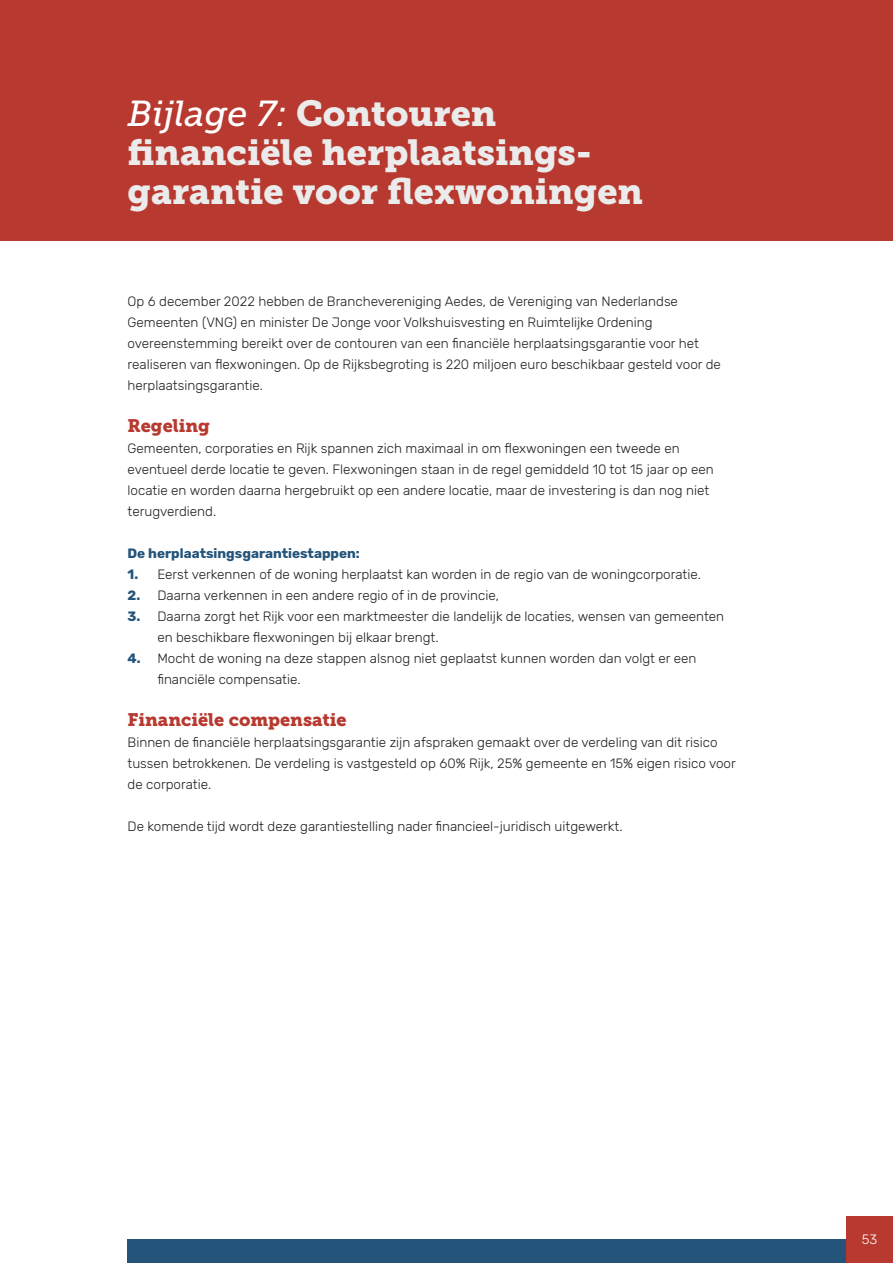
<style>
.page{position:relative;width:893px;height:1263px;background:#fff}
.page>*{position:absolute;margin:0;border:0;box-sizing:border-box;transform-origin:0 0}
.t1{font:36px "Museo Slab 900";color:#ebebec}
.t2{font:italic 36px "Museo Slab 500";color:#fff}
.t3{font:18px "Museo Slab 900";color:#b7392f}
.BODYTEKST{font:300 13.5px/21px "Rubik";color:#231f20}
.BODYTEKST-2{font:700 13.5px "Rubik";color:#25547a}
.t4{font:300 13.5px "Rubik";color:#fff}
.s1{font-family:"Museo Slab 900";font-style:normal;color:#ebebec}
.s2{font-weight:700;color:#25547a}
</style>
<div class="page">
<div style="left:128px;top:1239px;width:765px;height:24px;background:#25547a"></div>
<div style="left:846px;top:1216px;width:47px;height:47px;background:#b7392f"></div>
<div style="left:0;top:0;width:893px;height:240px;background:#b7392f"></div>
<h2 class="t2" style="left:128px;top:94px;width:370px">Bijlage 7: <span class="s1">Contouren</span></h2>
<h2 class="t1" style="left:128px;top:131px;width:466px">financiële herplaatsings-</h2>
<h2 class="t1" style="left:128px;top:170px;width:517px">garantie voor flexwoningen</h2>
<p class="BODYTEKST" style="left:128px;top:291px;width:595px">Op 6 december 2022 hebben de Branchevereniging Aedes, de Vereniging van Nederlandse Gemeenten (VNG) en minister De Jonge voor Volkshuisvesting en Ruimtelijke Ordening overeenstemming bereikt over de contouren van een financiële herplaatsingsgarantie voor het realiseren van flexwoningen. Op de Rijksbegroting is 220 miljoen euro beschikbaar gesteld voor de herplaatsingsgarantie.</p>
<h3 class="t3" style="left:128px;top:415px;width:84px">Regeling</h3>
<p class="BODYTEKST" style="left:128px;top:438px;width:588px">Gemeenten, corporaties en Rijk spannen zich maximaal in om flexwoningen een tweede en eventueel derde locatie te geven. Flexwoningen staan in de regel gemiddeld 10 tot 15 jaar op een locatie en worden daarna hergebruikt op een andere locatie, maar de investering is dan nog niet terugverdiend.</p>
<p class="BODYTEKST-2" style="left:128px;top:545px;width:234px">De herplaatsingsgarantiestappen:</p>
<p class="BODYTEKST" style="left:128px;top:564px;width:575px"><span class="s2">1.</span> Eerst verkennen of de woning herplaatst kan worden in de regio van de woningcorporatie.</p>
<p class="BODYTEKST" style="left:128px;top:585px;width:373px"><span class="s2">2.</span> Daarna verkennen in een andere regio of in de provincie,</p>
<p class="BODYTEKST" style="left:157px;top:606px;width:568px;text-indent:-30px"><span class="s2">3.</span> Daarna zorgt het Rijk voor een marktmeester die landelijk de locaties, wensen van gemeenten en beschikbare flexwoningen bij elkaar brengt.</p>
<p class="BODYTEKST" style="left:157px;top:648px;width:541px;text-indent:-30px"><span class="s2">4.</span> Mocht de woning na deze stappen alsnog niet geplaatst kunnen worden dan volgt er een financiële compensatie.</p>
<h3 class="t3" style="left:128px;top:709px;width:221px">Financiële compensatie</h3>
<p class="BODYTEKST" style="left:128px;top:732px;width:610px">Binnen de financiële herplaatsingsgarantie zijn afspraken gemaakt over de verdeling van dit risico tussen betrokkenen. De verdeling is vastgesteld op 60% Rijk, 25% gemeente en 15% eigen risico voor de corporatie.</p>
<p class="BODYTEKST" style="left:128px;top:816px;width:496px">De komende tijd wordt deze garantiestelling nader financieel-juridisch uitgewerkt.</p>
<p class="t4" style="left:862px;top:1232px;width:17px">53</p>
</div>
